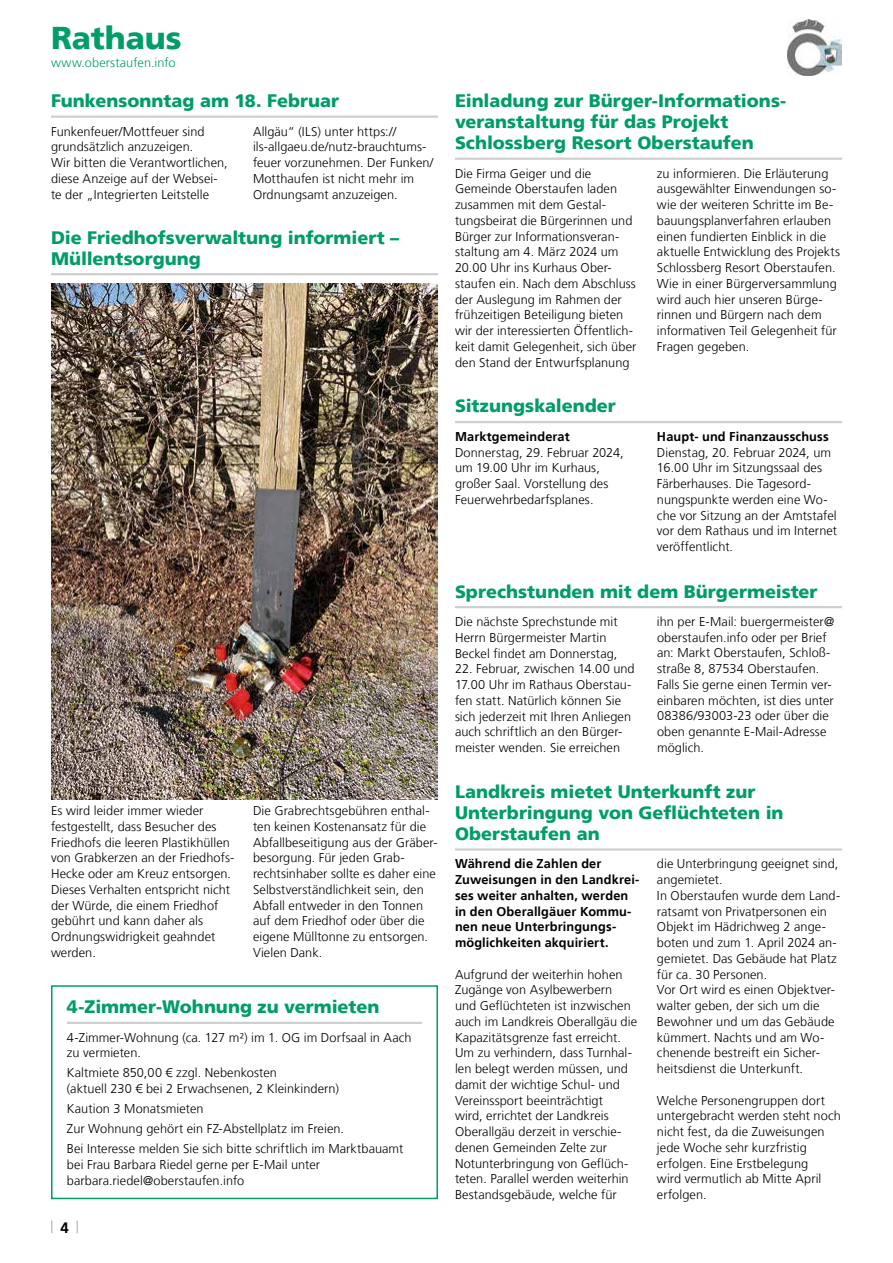
<style>
.page{position:relative;width:893px;height:1263px;background:#fff}
.page>*{position:absolute;margin:0;border:0;box-sizing:border-box;transform-origin:0 0}
.t1{font:900 31.5px "Frutiger LT";letter-spacing:-.005em;color:#009d69}
.t2{font:900 18px/21px "Frutiger LT";color:#009d69}
.t3{font:700 15px "Frutiger LT";color:#000}
.t4{font:300 12.75px/15.8px "Frutiger LT";letter-spacing:.005em;color:#000}
.t5{font:700 12.75px/15.8px "Frutiger LT";letter-spacing:.01em;color:#000}
.t6{font:300 12.75px "Frutiger LT";letter-spacing:.005em;color:#009d69}
</style>
<div class="page">
<svg style="left:51px;top:1220px;width:2px;height:13px"></svg>
<svg style="left:77px;top:1220px;width:1px;height:13px"></svg>
<img style="left:788px;top:20px;width:54px;height:55px">
<hr style="left:51px;top:273px;width:387px;height:2px;background:#cecfcf">
<img style="left:51px;top:283px;width:387px;height:516px">
<hr style="left:455px;top:158px;width:387px;height:2px;background:#cecfcf">
<hr style="left:455px;top:421px;width:387px;height:2px;background:#cecfcf">
<hr style="left:67px;top:1022px;width:355px;height:2px;background:#cecfcf">
<div style="left:51px;top:985px;width:387px;height:214px;border:2px solid #009d69"></div>
<hr style="left:455px;top:848px;width:387px;height:3px;background:#cecfcf">
<hr style="left:455px;top:606px;width:387px;height:2px;background:#cecfcf">
<hr style="left:51px;top:116px;width:387px;height:2px;background:#cecfcf">
<h1 class="t1" style="left:51px;top:19px;width:132px">Rathaus</h1>
<p class="t6" style="left:51px;top:56px;width:126px">www.oberstaufen.info</p>
<h2 class="t2" style="left:51px;top:90px;width:290px">Funkensonntag am 18. Februar</h2>
<p class="t4" style="left:51px;top:123px;width:178px">Funkenfeuer/Mottfeuer sind grundsätzlich anzuzeigen.<br>Wir bitten die Verantwortlichen, diese Anzeige auf der Websei&shy;te der „Integrierten Leitstelle</p>
<p class="t4" style="left:253px;top:123px;width:182px">Allgäu“ (ILS) unter https:// ils-allgaeu.de/nutz-brauchtums&shy;feuer vorzunehmen. Der Funken/<br>Motthaufen ist nicht mehr im<br>Ordnungsamt anzuzeigen.</p>
<h2 class="t2" style="left:51px;top:227px;width:350px">Die Friedhofsverwaltung informiert –<br>Müllentsorgung</h2>
<p class="t4" style="left:51px;top:803px;width:184px">Es wird leider immer wieder festgestellt, dass Besucher des<br>Friedhofs die leeren Plastikhüllen von Grabkerzen an der Friedhofs-<br>Hecke oder am Kreuz entsorgen.<br>Dieses Verhalten entspricht nicht der Würde, die einem Friedhof gebührt und kann daher als<br>Ordnungswidrigkeit geahndet werden.</p>
<p class="t4" style="left:253px;top:803px;width:186px">Die Grabrechtsgebühren enthal&shy;ten keinen Kostenansatz für die<br>Abfallbeseitigung aus der Gräber&shy;besorgung. Für jeden Grab&shy;rechtsinhaber sollte es daher eine<br>Selbstverständlichkeit sein, den<br>Abfall entweder in den Tonnen auf dem Friedhof oder über die eigene Mülltonne zu entsorgen.<br>Vielen Dank.</p>
<h2 class="t2" style="left:67px;top:996px;width:314px">4-Zimmer-Wohnung zu vermieten</h2>
<p class="t4" style="left:67px;top:1030px;width:346px">4-Zimmer-Wohnung (ca. 127 m²) im 1. OG im Dorfsaal in Aach zu vermieten.</p>
<p class="t4" style="left:67px;top:1065px;width:274px">Kaltmiete 850,00 € zzgl. Nebenkosten<br>(aktuell 230 € bei 2 Erwachsenen, 2 Kleinkindern)</p>
<p class="t4" style="left:67px;top:1099px;width:338px;line-height:20px">Kaution 3 Monatsmieten<br>Zur Wohnung gehört ein FZ-Abstellplatz im Freien.<br>Bei Interesse melden Sie sich bitte schriftlich im Marktbauamt</p>
<p class="t4" style="left:67px;top:1157px;width:255px">bei Frau Barbara Riedel gerne per E-Mail unter barbara.riedel@oberstaufen.info</p>
<p class="t3" style="left:60px;top:1218px;width:10px">4</p>
<h2 class="t2" style="left:455px;top:90px;width:333px">Einladung zur Bürger-Informations&shy;veranstaltung für das Projekt<br>Schlossberg Resort Oberstaufen</h2>
<p class="t4" style="left:455px;top:165px;width:183px">Die Firma Geiger und die<br>Gemeinde Oberstaufen laden zusammen mit dem Gestal&shy;tungsbeirat die Bürgerinnen und<br>Bürger zur Informationsveran&shy;staltung am 4. März 2024 um<br>20.00 Uhr ins Kurhaus Ober&shy;staufen ein. Nach dem Abschluss der Auslegung im Rahmen der frühzeitigen Beteiligung bieten wir der interessierten Öffentlich&shy;keit damit Gelegenheit, sich über den Stand der Entwurfsplanung</p>
<p class="t4" style="left:657px;top:165px;width:185px">zu informieren. Die Erläuterung ausgewählter Einwendungen so&shy;wie der weiteren Schritte im Be&shy;bauungsplanverfahren erlauben einen fundierten Einblick in die aktuelle Entwicklung des Projekts<br>Schlossberg Resort Oberstaufen.<br>Wie in einer Bürgerversammlung wird auch hier unseren Bürge&shy;rinnen und Bürgern nach dem informativen Teil Gelegenheit für<br>Fragen gegeben.</p>
<h2 class="t2" style="left:455px;top:396px;width:162px">Sitzungskalender</h2>
<p class="t5" style="left:455px;top:429px;width:116px">Marktgemeinderat</p>
<p class="t4" style="left:455px;top:445px;width:170px">Donnerstag, 29. Februar 2024, um 19.00 Uhr im Kurhaus, großer Saal. Vorstellung des<br>Feuerwehrbedarfsplanes.</p>
<p class="t5" style="left:657px;top:429px;width:173px">Haupt- und Finanzausschuss</p>
<p class="t4" style="left:657px;top:445px;width:182px">Dienstag, 20. Februar 2024, um<br>16.00 Uhr im Sitzungssaal des<br>Färberhauses. Die Tagesord&shy;nungspunkte werden eine Wo&shy;che vor Sitzung an der Amtstafel vor dem Rathaus und im Internet veröffentlicht.</p>
<h2 class="t2" style="left:455px;top:581px;width:364px">Sprechstunden mit dem Bürgermeister</h2>
<p class="t4" style="left:455px;top:614px;width:164px">Die nächste Sprechstunde mit<br>Herrn Bürgermeister Martin<br>Beckel findet am Donnerstag,</p>
<p class="t4" style="left:455px;top:661px;width:181px">22. Februar, zwischen 14.00 und<br>17.00 Uhr im Rathaus Oberstau&shy;fen statt. Natürlich können Sie sich jederzeit mit Ihren Anliegen auch schriftlich an den Bürger&shy;meister wenden. Sie erreichen</p>
<p class="t4" style="left:657px;top:614px;width:179px">ihn per E-Mail: buergermeister@ oberstaufen.info oder per Brief an: Markt Oberstaufen, Schloß&shy;straße 8, 87534 Oberstaufen.<br>Falls Sie gerne einen Termin ver&shy;einbaren möchten, ist dies unter<br>08386/93003-23 oder über die oben genannte E-Mail-Adresse möglich.</p>
<h2 class="t2" style="left:455px;top:781px;width:330px">Landkreis mietet Unterkunft zur<br>Unterbringung von Geflüchteten in<br>Oberstaufen an</h2>
<p class="t5" style="left:455px;top:856px;width:186px">Während die Zahlen der<br>Zuweisungen in den Landkrei&shy;ses weiter anhalten, werden in den Oberallgäuer Kommu&shy;nen neue Unterbringungs&shy;möglichkeiten akquiriert.</p>
<p class="t4" style="left:455px;top:966px;width:184px">Aufgrund der weiterhin hohen<br>Zugänge von Asylbewerbern<br>und Geflüchteten ist inzwischen auch im Landkreis Oberallgäu die<br>Kapazitätsgrenze fast erreicht.<br>Um zu verhindern, dass Turnhal&shy;len belegt werden müssen, und damit der wichtige Schul- und<br>Vereinssport beeinträchtigt<br>wird, errichtet der Landkreis<br>Oberallgäu derzeit in verschie&shy;denen Gemeinden Zelte zur<br>Notunterbringung von Geflüch&shy;teten. Parallel werden weiterhin<br>Bestandsgebäude, welche für</p>
<p class="t4" style="left:657px;top:856px;width:185px">die Unterbringung geeignet sind, angemietet.<br>In Oberstaufen wurde dem Land&shy;ratsamt von Privatpersonen ein<br>Objekt im Hädrichweg 2 ange&shy;boten und zum 1. April 2024 an&shy;gemietet. Das Gebäude hat Platz für ca. 30 Personen.<br>Vor Ort wird es einen Objektver&shy;walter geben, der sich um die<br>Bewohner und um das Gebäude kümmert. Nachts und am Wo&shy;chenende bestreift ein Sicher&shy;heitsdienst die Unterkunft.</p>
<p class="t4" style="left:657px;top:1092px;width:185px">Welche Personengruppen dort untergebracht werden steht noch nicht fest, da die Zuweisungen jede Woche sehr kurzfristig erfolgen. Eine Erstbelegung<br>wird vermutlich ab Mitte April erfolgen.</p>
</div>
